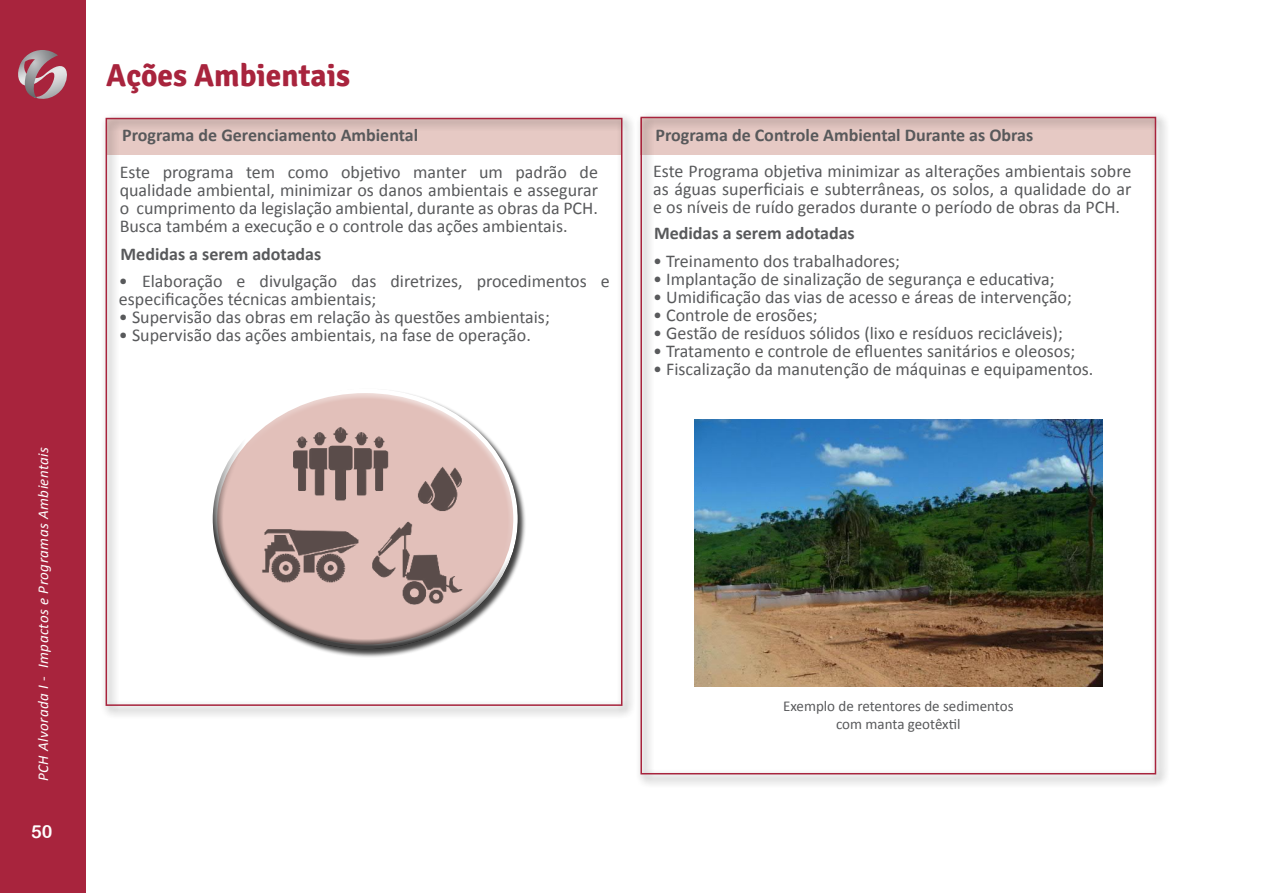
<style>
.page{position:relative;width:1263px;height:893px;background:#fff}
.page>*{position:absolute;margin:0;border:0;box-sizing:border-box;transform-origin:0 0}
.t1{font:700 31.5px "Signika";color:#a8243d}
.t2{font:18px/18px "Calibri";color:#58595b;text-align:justify}
.t3{font:700 18px "Calibri";color:#58595b}
.t4{font:18px "Arial Rounded MT Bold";color:#fff}
.t5{font:15px/18px "Calibri";color:#58595b;text-align:center}
.t6{font:italic 15px "Calibri";letter-spacing:.03em;color:#fff}
</style>
<div class="page">
<div style="left:0;top:0;width:85px;height:893px;background:#a8243d"></div>
<svg style="left:18px;top:50px;width:49px;height:49px"></svg>
<div style="left:636px;top:112px;width:534px;height:676px;background:#000;opacity:.75"></div>
<div style="left:640px;top:117px;width:516px;height:657px;border:2px solid #a8243d"></div>
<div style="left:101px;top:113px;width:535px;height:606px;background:#000;opacity:.75"></div>
<div style="left:106px;top:118px;width:516px;height:588px;border:2px solid #a8243d"></div>
<p class="t6" style="left:34px;top:781px;width:336px;rotate:-90deg">PCH Alvorada I - Impactos e Programas Ambientais</p>
<p class="t4" style="left:31px;top:821px;width:23px">50</p>
<h1 class="t1" style="left:106px;top:56px;width:245px">Ações Ambientais</h1>
<p class="t3" style="left:122px;top:124px;width:298px">Programa de Gerenciamento Ambiental</p>
<p class="t2" style="left:120px;top:163px;width:480px">Este programa tem como objetivo manter um padrão de qualidade ambiental, minimizar os danos ambientais e assegurar o cumprimento da legislação ambiental, durante as obras da PCH.<br>Busca também a execução e o controle das ações ambientais.</p>
<p class="t2" style="left:119px;top:272px;width:492px">• Elaboração e divulgação das diretrizes, procedimentos e especificações técnicas ambientais;</p>
<p class="t2" style="left:119px;top:308px;width:432px">• Supervisão das obras em relação às questões ambientais;</p>
<p class="t2" style="left:119px;top:326px;width:413px">• Supervisão das ações ambientais, na fase de operação.</p>
<p class="t3" style="left:121px;top:243px;width:202px">Medidas a serem adotadas</p>
<p class="t3" style="left:655px;top:124px;width:379px">Programa de Controle Ambiental Durante as Obras</p>
<p class="t2" style="left:653px;top:162px;width:480px">Este Programa objetiva minimizar as alterações ambientais sobre as águas superficiais e subterrâneas, os solos, a qualidade do ar e os níveis de ruído gerados durante o período de obras da PCH.</p>
<p class="t2" style="left:653px;top:251px;width:248px">• Treinamento dos trabalhadores;</p>
<p class="t2" style="left:653px;top:269px;width:403px">• Implantação de sinalização de segurança e educativa;</p>
<p class="t2" style="left:653px;top:287px;width:420px">• Umidificação das vias de acesso e áreas de intervenção;</p>
<p class="t2" style="left:653px;top:305px;width:166px">• Controle de erosões;</p>
<p class="t2" style="left:653px;top:323px;width:411px">• Gestão de resíduos sólidos (lixo e resíduos recicláveis);</p>
<p class="t2" style="left:653px;top:341px;width:424px">• Tratamento e controle de efluentes sanitários e oleosos;</p>
<p class="t2" style="left:653px;top:359px;width:442px">• Fiscalização da manutenção de máquinas e equipamentos.</p>
<p class="t3" style="left:654px;top:221px;width:202px">Medidas a serem adotadas</p>
<p class="t5" style="left:783px;top:697px;width:232px">Exemplo de retentores de sedimentos com manta geotêxtil</p>
</div>
